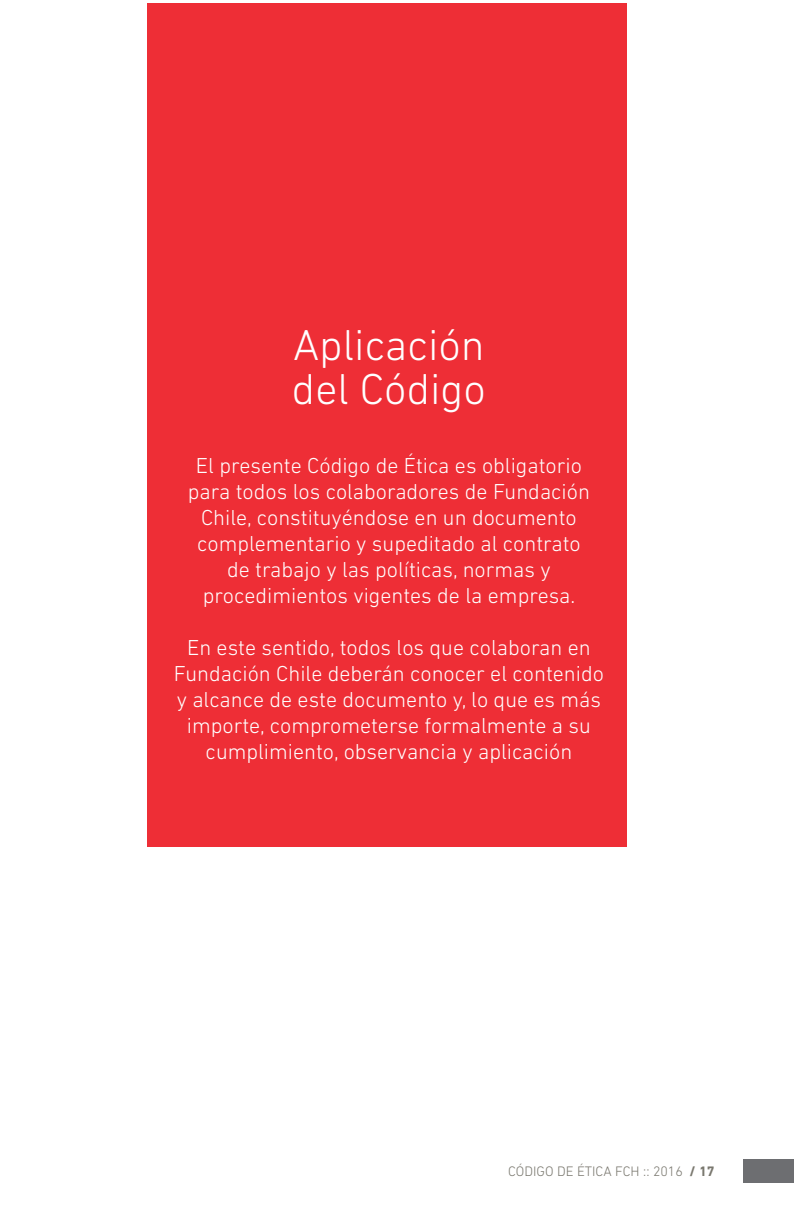
<style>
.page{position:relative;width:794px;height:1225px;background:#fff}
.page>*{position:absolute;margin:0;border:0;box-sizing:border-box;transform-origin:0 0}
.t1{font:300 44px/44px "DIN Next LT Pro";color:#fff}
.t2{font:300 22px/26px "DIN Next LT Pro";color:#fff;text-align:center}
.t3{font:300 14px "DIN Next LT Pro";color:#7a786f}
.s1{font-weight:700}
</style>
<div class="page">
<div style="left:744px;top:1159px;width:50px;height:23px;background:#6d6e71"></div>
<div style="left:147px;top:3px;width:480px;height:844px;background:#ee2e36"></div>
<h1 class="t1" style="left:292px;top:322px;width:195px">Aplicación del Código</h1>
<p class="t2" style="left:188px;top:452px;width:403px">El presente Código de Ética es obligatorio para todos los colaboradores de Fundación Chile, constituyéndose en un documento complementario y supeditado al contrato de trabajo y las políticas, normas y procedimientos vigentes de la empresa.</p>
<p class="t2" style="left:174px;top:634px;width:431px">En este sentido, todos los que colaboran en Fundación Chile deberán conocer el contenido y alcance de este documento y, lo que es más importe, comprometerse formalmente a su cumplimiento, observancia y aplicación</p>
<p class="t3" style="left:508px;top:1162px;width:208px">CÓDIGO DE ÉTICA FCH :: 2016 <span class="s1">/ 17</span></p>
</div>
